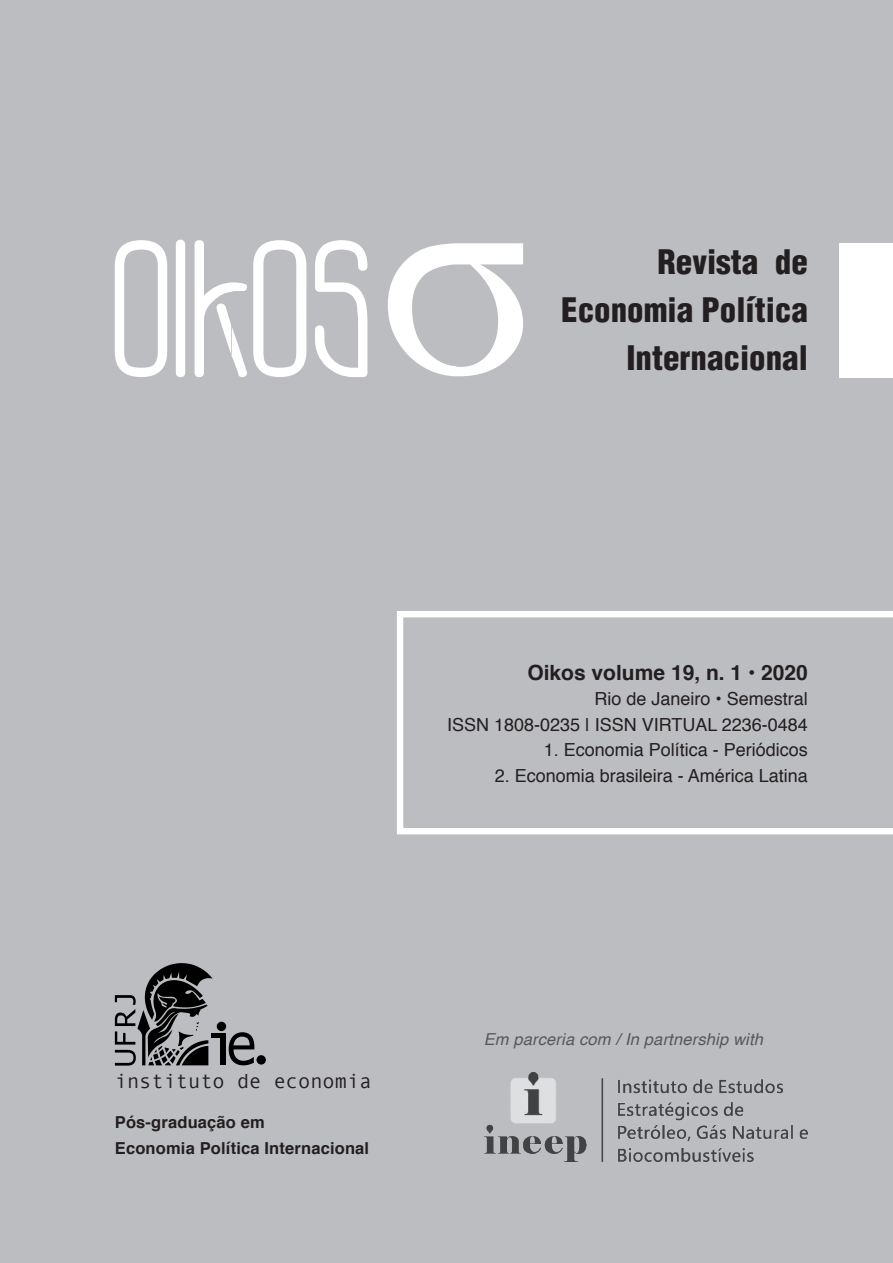
<style>
.page{position:relative;width:893px;height:1263px;background:#bcbdc0}
.page>*{position:absolute;margin:0;border:0;box-sizing:border-box;transform-origin:0 0}
.t1{font:900 condensed 33px/48px "Helvetica";color:#231f20;text-align:right}
.t2{font:700 21px "Helvetica";color:#231f20}
.t3{font:20.4px "Andale Mono";color:#231f20}
.t4{font:18px/25.5px "Helvetica";color:#231f20;text-align:right}
.t5{font:700 16.5px/25.5px "Helvetica";letter-spacing:.01em;color:#231f20}
.t6{font:italic 16.5px "Helvetica";letter-spacing:.01em;color:#57585a}
</style>
<div class="page">
<svg style="left:388px;top:243px;width:135px;height:133px"></svg>
<svg style="left:115px;top:239px;width:252px;height:138px"></svg>
<svg style="left:397px;top:611px;width:496px;height:223px"></svg>
<div style="left:839px;top:243px;width:54px;height:134px;background:#fff"></div>
<svg style="left:115px;top:963px;width:98px;height:102px"></svg>
<svg style="left:229px;top:1032px;width:25px;height:33px"></svg>
<div style="left:221px;top:1033px;width:5px;height:32px;background:#000"></div>
<hr style="left:211px;top:1033px;width:10px;height:4px;background:#000">
<div style="left:217px;top:1022px;width:9px;height:9px;background:#000;border-radius:50%"></div>
<div style="left:256px;top:1055px;width:10px;height:9px;background:#000;border-radius:50%"></div>
<img style="left:485px;top:1072px;width:323px;height:89px">
<h1 class="t1" style="left:561px;top:238px;width:248px">Revista de<br>Economia Política<br>Internacional</h1>
<p class="t2" style="left:527px;top:655px;width:282px">Oikos volume 19, n. 1 • 2020</p>
<p class="t4" style="left:447px;top:686px;width:362px">Rio de Janeiro • Semestral<br>ISSN 1808-0235 | ISSN VIRTUAL 2236-0484</p>
<p class="t4" style="left:544px;top:737px;width:266px">1. Economia Política - Periódicos</p>
<p class="t4" style="left:495px;top:763px;width:315px">2. Economia brasileira - América Latina</p>
<p class="t3" style="left:115px;top:1068px;width:258px">instituto de economia</p>
<p class="t5" style="left:115px;top:1110px;width:256px">Pós-graduação em<br>Economia Política Internacional</p>
<p class="t6" style="left:484px;top:1026px;width:281px">Em parceria com / In partnership with</p>
</div>
